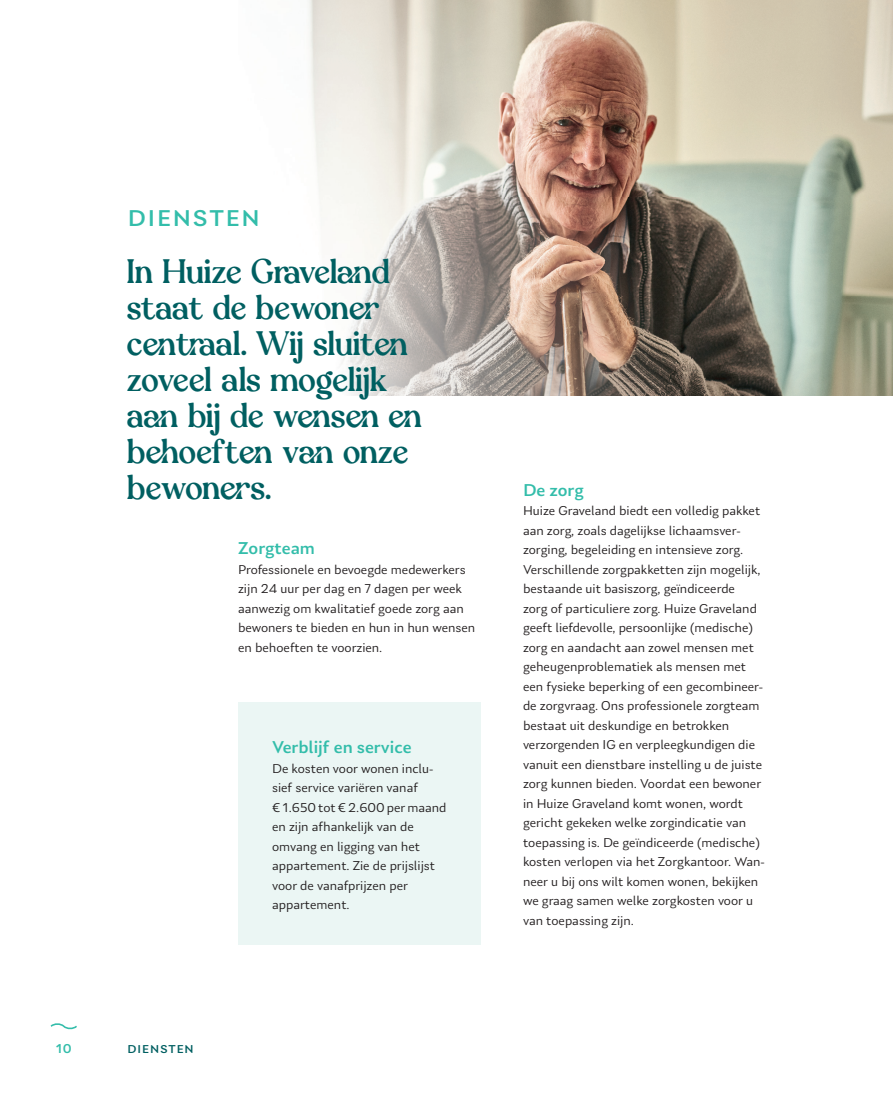
<style>
.page{position:relative;width:893px;height:1106px;background:#fff}
.page>*{position:absolute;margin:0;border:0;box-sizing:border-box;transform-origin:0 0}
.t1{font:33px/36px "Magicher";color:#005f61}
.t2{font:500 24px "Laca Text";letter-spacing:.085em;color:#33bdaa}
.t3{font:500 18px "Laca Text";color:#33bdaa}
.t4{font:13.5px/19.5px "Laca Text";color:#231f20}
.t5{font:500 13.5px "Laca Text";color:#33bdaa}
.t6{font:500 12px "Laca Text";letter-spacing:.085em;color:#005f61}
</style>
<div class="page">
<img style="left:308px;top:0;width:585px;height:395px">
<svg style="left:50px;top:1023px;width:27px;height:7px"></svg>
<div style="left:238px;top:702px;width:242px;height:242px;background:#ebf6f4"></div>
<h2 class="t2" style="left:128px;top:204px;width:134px">DIENSTEN</h2>
<h1 class="t1" style="left:128px;top:253px;width:296px">In Huize Graveland staat de bewoner centraal. Wij sluiten zoveel als mogelijk aan bij de wensen en behoeften van onze bewoners.</h1>
<h3 class="t3" style="left:238px;top:537px;width:78px">Zorgteam</h3>
<p class="t4" style="left:238px;top:559px;width:239px">Professionele en bevoegde medewerkers zijn 24 uur per dag en 7 dagen per week aanwezig om kwalitatief goede zorg aan bewoners te bieden en hun in hun wensen en behoeften te voorzien.</p>
<p class="t5" style="left:56px;top:1040px;width:17px">10</p>
<p class="t6" style="left:128px;top:1041px;width:68px">DIENSTEN</p>
<h3 class="t3" style="left:272px;top:736px;width:141px">Verblijf en service</h3>
<p class="t4" style="left:272px;top:758px;width:176px">De kosten voor wonen inclu&shy;sief service variëren vanaf<br>€ 1.650 tot € 2.600 per maand en zijn afhankelijk van de omvang en ligging van het appartement. Zie de prijslijst voor de vanafprijzen per appartement.</p>
<h3 class="t3" style="left:523px;top:479px;width:62px">De zorg</h3>
<p class="t4" style="left:523px;top:501px;width:243px">Huize Graveland biedt een volledig pakket aan zorg, zoals dagelijkse lichaamsver&shy;zorging, begeleiding en intensieve zorg.<br>Verschillende zorgpakketten zijn mogelijk, bestaande uit basiszorg, geïndiceerde<br>zorg of particuliere zorg. Huize Graveland geeft liefdevolle, persoonlijke (medische) zorg en aandacht aan zowel mensen met geheugenproblematiek als mensen met een fysieke beperking of een gecombineer&shy;de zorgvraag. Ons professionele zorgteam bestaat uit deskundige en betrokken verzorgenden IG en verpleegkundigen die vanuit een dienstbare instelling u de juiste zorg kunnen bieden. Voordat een bewoner in Huize Graveland komt wonen, wordt gericht gekeken welke zorgindicatie van toepassing is. De geïndiceerde (medische) kosten verlopen via het Zorgkantoor. Wan&shy;neer u bij ons wilt komen wonen, bekijken we graag samen welke zorgkosten voor u van toepassing zijn.</p>
</div>
